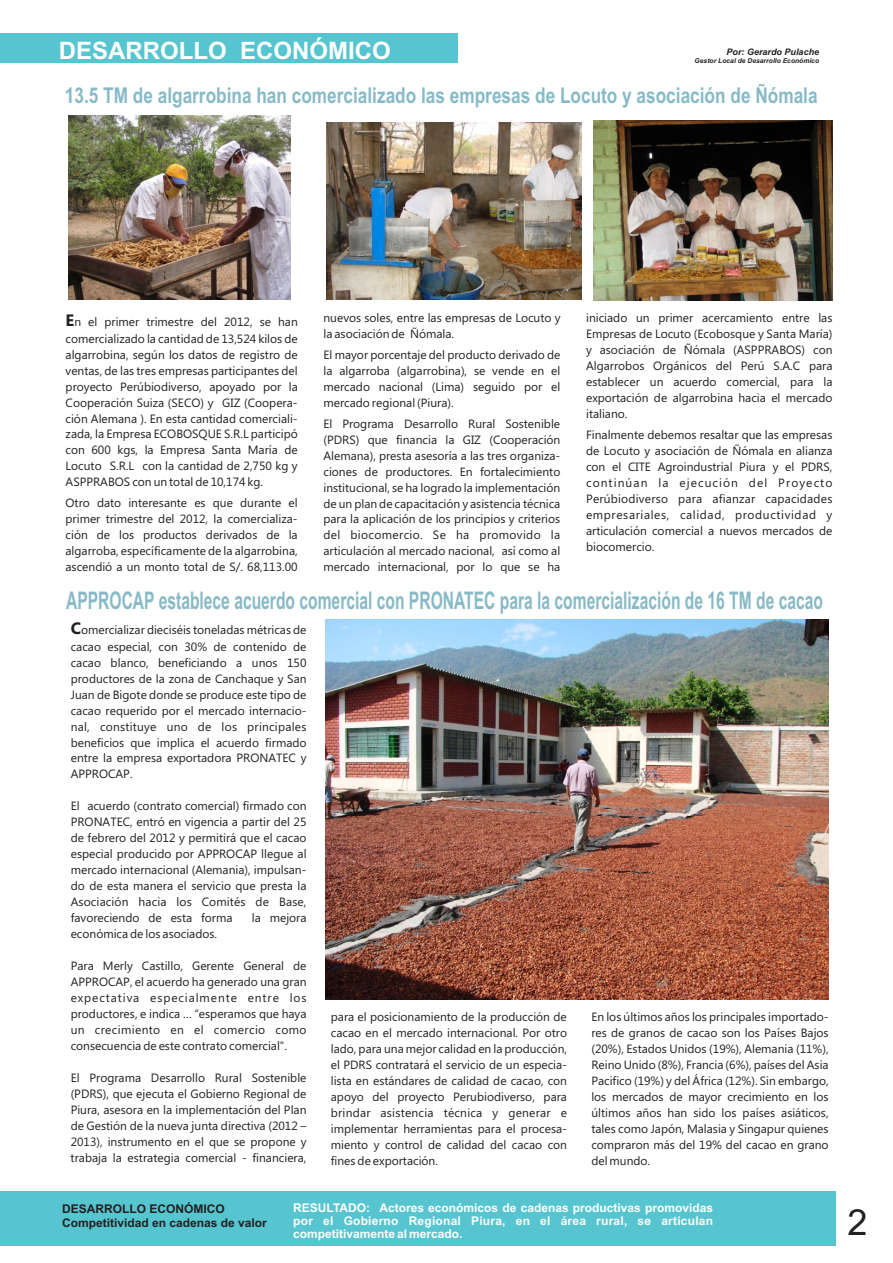
<style>
.page{position:relative;width:893px;height:1263px;background:#fff}
.page>*{position:absolute;margin:0;border:0;box-sizing:border-box;transform-origin:0 0}
.t1{font:36px "Arial";color:#231f20}
.t2{font:700 24.3px "Arial";color:#87bac6;scale:.64 1}
.t3{font:700 24px "Arial";color:#fff}
.t4{font:700 21.75px "Arial";color:#87bac6;scale:.79 1}
.t5{font:700 16.5px "Ebrima";color:#231f20}
.t6{font:12px/15.9px "Ebrima";color:#231f20;text-align:justify}
.t7{font:700 12px/13.4px "Arial";color:#fff;text-align:justify}
.t8{font:12px "Ebrima";letter-spacing:.02em;color:#231f20}
.t9{font:12px "Ebrima";letter-spacing:.03em;color:#231f20}
.t10{font:700 12px/13.4px "Arial";color:#231f20}
.t11{font:12px "Ebrima";letter-spacing:.05em;color:#231f20}
.t12{font:12px "Ebrima";letter-spacing:.09em;color:#231f20}
.t13{font:italic 700 9px "Arial";color:#231f20}
.t14{font:italic 700 6.75px "Arial";color:#231f20}
.s1{font-weight:700;font-size:16.5px}
</style>
<div class="page">
<div style="left:0;top:33px;width:458px;height:30px;background:#56c5d0"></div>
<div style="left:0;top:1191px;width:835px;height:55px;background:#56c5d0"></div>
<img style="left:326px;top:122px;width:256px;height:177px">
<img style="left:593px;top:121px;width:240px;height:179px">
<img style="left:68px;top:116px;width:223px;height:183px">
<img style="left:325px;top:620px;width:503px;height:379px">
<h3 class="t3" style="left:59px;top:41px;width:334px">DESARROLLO ECONÓMICO</h3>
<p class="t13" style="left:727px;top:49px;width:94px">Por: Gerardo Pulache</p>
<p class="t14" style="left:695px;top:58px;width:126px">Gestor Local de Desarrollo Económico</p>
<h3 class="t4" style="left:65px;top:87px;width:954px">13.5 TM de algarrobina han comercializado las empresas de Locuto y asociación de Ñómala</h3>
<h3 class="t5" style="left:66px;top:313px;width:10px">E</h3>
<p class="t6" style="left:323px;top:311px;width:239px">nuevos soles, entre las empresas de Locuto y</p>
<p class="t6" style="left:586px;top:311px;width:248px">iniciado un primer acercamiento entre las</p>
<p class="t6" style="left:74px;top:315px;width:225px">n el primer trimestre del 2012, se han</p>
<p class="t6" style="left:323px;top:327px;width:132px">la asociación de Ñómala.</p>
<p class="t6" style="left:586px;top:327px;width:248px">Empresas de Locuto (Ecobosque y Santa María)</p>
<p class="t6" style="left:66px;top:332px;width:234px">comercializado la cantidad de 13,524 kilos de</p>
<p class="t6" style="left:586px;top:343px;width:248px">y asociación de Ñómala (ASPPRABOS) con</p>
<p class="t6" style="left:66px;top:348px;width:234px">algarrobina, según los datos de registro de</p>
<p class="t6" style="left:323px;top:348px;width:238px">El mayor porcentaje del producto derivado de</p>
<p class="t6" style="left:586px;top:359px;width:248px">Algarrobos Orgánicos del Perú S.A.C para</p>
<p class="t6" style="left:66px;top:364px;width:234px">ventas, de las tres empresas participantes del</p>
<p class="t6" style="left:323px;top:364px;width:238px">la algarroba (algarrobina), se vende en el</p>
<p class="t6" style="left:586px;top:375px;width:248px">establecer un acuerdo comercial, para la</p>
<p class="t6" style="left:66px;top:379px;width:234px">proyecto Perúbiodiverso, apoyado por la</p>
<p class="t6" style="left:323px;top:380px;width:238px">mercado nacional (Lima) seguido por el</p>
<p class="t6" style="left:586px;top:391px;width:248px">exportación de algarrobina hacia el mercado</p>
<p class="t6" style="left:66px;top:395px;width:234px">Cooperación Suiza (SECO) y GIZ (Coopera-</p>
<p class="t6" style="left:323px;top:396px;width:132px">mercado regional (Piura).</p>
<p class="t6" style="left:586px;top:407px;width:43px">italiano.</p>
<p class="t6" style="left:66px;top:411px;width:234px">ción Alemana ). En esta cantidad comerciali-</p>
<p class="t6" style="left:323px;top:417px;width:238px">El Programa Desarrollo Rural Sostenible</p>
<p class="t6" style="left:66px;top:427px;width:234px">zada, la Empresa ECOBOSQUE S.R.L participó</p>
<p class="t6" style="left:586px;top:428px;width:248px">Finalmente debemos resaltar que las empresas</p>
<p class="t6" style="left:323px;top:433px;width:238px">(PDRS) que financia la GIZ (Cooperación</p>
<p class="t6" style="left:66px;top:443px;width:234px">con 600 kgs, la Empresa Santa María de</p>
<p class="t6" style="left:586px;top:444px;width:248px">de Locuto y asociación de Ñómala en alianza</p>
<p class="t6" style="left:323px;top:448px;width:238px">Alemana), presta asesoría a las tres organiza-</p>
<p class="t6" style="left:66px;top:459px;width:234px">Locuto S.R.L con la cantidad de 2,750 kg y</p>
<p class="t6" style="left:586px;top:460px;width:248px">con el CITE Agroindustrial Piura y el PDRS,</p>
<p class="t6" style="left:323px;top:464px;width:238px">ciones de productores. En fortalecimiento</p>
<p class="t6" style="left:66px;top:475px;width:199px">ASPPRABOS con un total de 10,174 kg.</p>
<p class="t12" style="left:586px;top:478px;width:248px">continúan la ejecución del Proyecto</p>
<p class="t6" style="left:323px;top:480px;width:238px">institucional, se ha logrado la implementación</p>
<p class="t6" style="left:66px;top:496px;width:26px">Otro</p>
<p class="t8" style="left:586px;top:494px;width:248px">Perúbiodiverso para afianzar capacidades</p>
<p class="t6" style="left:97px;top:496px;width:202px">dato interesante es que durante el</p>
<p class="t6" style="left:323px;top:496px;width:238px">de un plan de capacitación y asistencia técnica</p>
<p class="t11" style="left:586px;top:510px;width:248px">empresariales, calidad, productividad y</p>
<p class="t6" style="left:66px;top:512px;width:234px">primer trimestre del 2012, la comercializa-</p>
<p class="t6" style="left:323px;top:512px;width:238px">para la aplicación de los principios y criterios</p>
<p class="t6" style="left:586px;top:524px;width:248px">articulación comercial a nuevos mercados de</p>
<p class="t6" style="left:66px;top:528px;width:234px">ción de los productos derivados de la</p>
<p class="t9" style="left:323px;top:531px;width:238px">del biocomercio. Se ha promovido la</p>
<p class="t6" style="left:586px;top:539px;width:70px">biocomercio.</p>
<p class="t6" style="left:66px;top:544px;width:234px">algarroba, específicamente de la algarrobina,</p>
<p class="t6" style="left:323px;top:544px;width:238px">articulación al mercado nacional, así como al</p>
<p class="t6" style="left:66px;top:560px;width:234px">ascendió a un monto total de S/. 68,113.00</p>
<p class="t6" style="left:323px;top:560px;width:238px">mercado internacional, por lo que se ha</p>
<h2 class="t2" style="left:66px;top:591px;width:1184px">APPROCAP establece acuerdo comercial con PRONATEC para la comercialización de 16 TM de cacao</h2>
<p class="t6" style="left:71px;top:623px;width:237px"><span class="s1">C</span>omercializar dieciséis toneladas métricas de cacao especial, con 30% de contenido de cacao blanco, beneficiando a unos 150 productores de la zona de Canchaque y San Juan de Bigote donde se produce este tipo de cacao requerido por el mercado internacio&shy;nal, constituye uno de los principales beneficios que implica el acuerdo firmado entre la empresa exportadora PRONATEC y APPROCAP.</p>
<p class="t6" style="left:71px;top:799px;width:237px">El acuerdo (contrato comercial) firmado con PRONATEC, entró en vigencia a partir del 25 de febrero del 2012 y permitirá que el cacao especial producido por APPROCAP llegue al mercado internacional (Alemania), impulsan&shy;do de esta manera el servicio que presta la Asociación hacia los Comités de Base, favoreciendo de esta forma</p>
<p class="t6" style="left:252px;top:911px;width:56px">la mejora</p>
<p class="t6" style="left:71px;top:927px;width:148px">económica de los asociados.</p>
<p class="t6" style="left:71px;top:959px;width:237px">Para Merly Castillo, Gerente General de APPROCAP, el acuerdo ha generado una gran expectativa especialmente entre los productores, e indica … “esperamos que haya</p>
<p class="t6" style="left:331px;top:1010px;width:237px">para el posicionamiento de la producción de</p>
<p class="t6" style="left:591px;top:1010px;width:239px">En los últimos años los principales importado-</p>
<p class="t9" style="left:71px;top:1025px;width:237px">un crecimiento en el comercio como</p>
<p class="t6" style="left:331px;top:1026px;width:238px">cacao en el mercado internacional. Por otro</p>
<p class="t6" style="left:591px;top:1026px;width:239px">res de granos de cacao son los Países Bajos</p>
<p class="t6" style="left:71px;top:1039px;width:218px">consecuencia de este contrato comercial”.</p>
<p class="t6" style="left:331px;top:1042px;width:238px">lado, para una mejor calidad en la producción,</p>
<p class="t6" style="left:591px;top:1042px;width:239px">(20%), Estados Unidos (19%), Alemania (11%),</p>
<p class="t6" style="left:331px;top:1058px;width:238px">el PDRS contratará el servicio de un especia-</p>
<p class="t6" style="left:591px;top:1058px;width:239px">Reino Unido (8%), Francia (6%), países del Asia</p>
<p class="t6" style="left:71px;top:1071px;width:237px">El Programa Desarrollo Rural Sostenible</p>
<p class="t6" style="left:331px;top:1074px;width:238px">lista en estándares de calidad de cacao, con</p>
<p class="t6" style="left:591px;top:1074px;width:239px">Pacifico (19%) y del África (12%). Sin embargo,</p>
<p class="t6" style="left:71px;top:1087px;width:237px">(PDRS), que ejecuta el Gobierno Regional de</p>
<p class="t6" style="left:331px;top:1090px;width:238px">apoyo del proyecto Perubiodiverso, para</p>
<p class="t6" style="left:591px;top:1090px;width:239px">los mercados de mayor crecimiento en los</p>
<p class="t6" style="left:71px;top:1102px;width:237px">Piura, asesora en la implementación del Plan</p>
<p class="t8" style="left:331px;top:1108px;width:238px">brindar asistencia técnica y generar e</p>
<p class="t6" style="left:591px;top:1106px;width:239px">últimos años han sido los países asiáticos,</p>
<p class="t6" style="left:71px;top:1118px;width:237px">de Gestión de la nueva junta directiva (2012 –</p>
<p class="t6" style="left:331px;top:1122px;width:238px">implementar herramientas para el procesa-</p>
<p class="t6" style="left:591px;top:1122px;width:239px">tales como Japón, Malasia y Singapur quienes</p>
<p class="t6" style="left:71px;top:1134px;width:237px">2013), instrumento en el que se propone y</p>
<p class="t6" style="left:331px;top:1138px;width:238px">miento y control de calidad del cacao con</p>
<p class="t6" style="left:591px;top:1138px;width:239px">compraron más del 19% del cacao en grano</p>
<p class="t6" style="left:71px;top:1150px;width:237px">trabaja la estrategia comercial - financiera,</p>
<p class="t6" style="left:331px;top:1154px;width:109px">fines de exportación.</p>
<p class="t6" style="left:591px;top:1154px;width:60px">del mundo.</p>
<p class="t10" style="left:62px;top:1204px;width:206px">DESARROLLO ECONÓMICO<br>Competitividad en cadenas de valor</p>
<p class="t7" style="left:293px;top:1202px;width:421px">RESULTADO: Actores económicos de cadenas productivas promovidas por el Gobierno Regional Piura, en el área rural, se articulan competitivamente al mercado.</p>
<h1 class="t1" style="left:847px;top:1209px;width:22px">2</h1>
</div>
